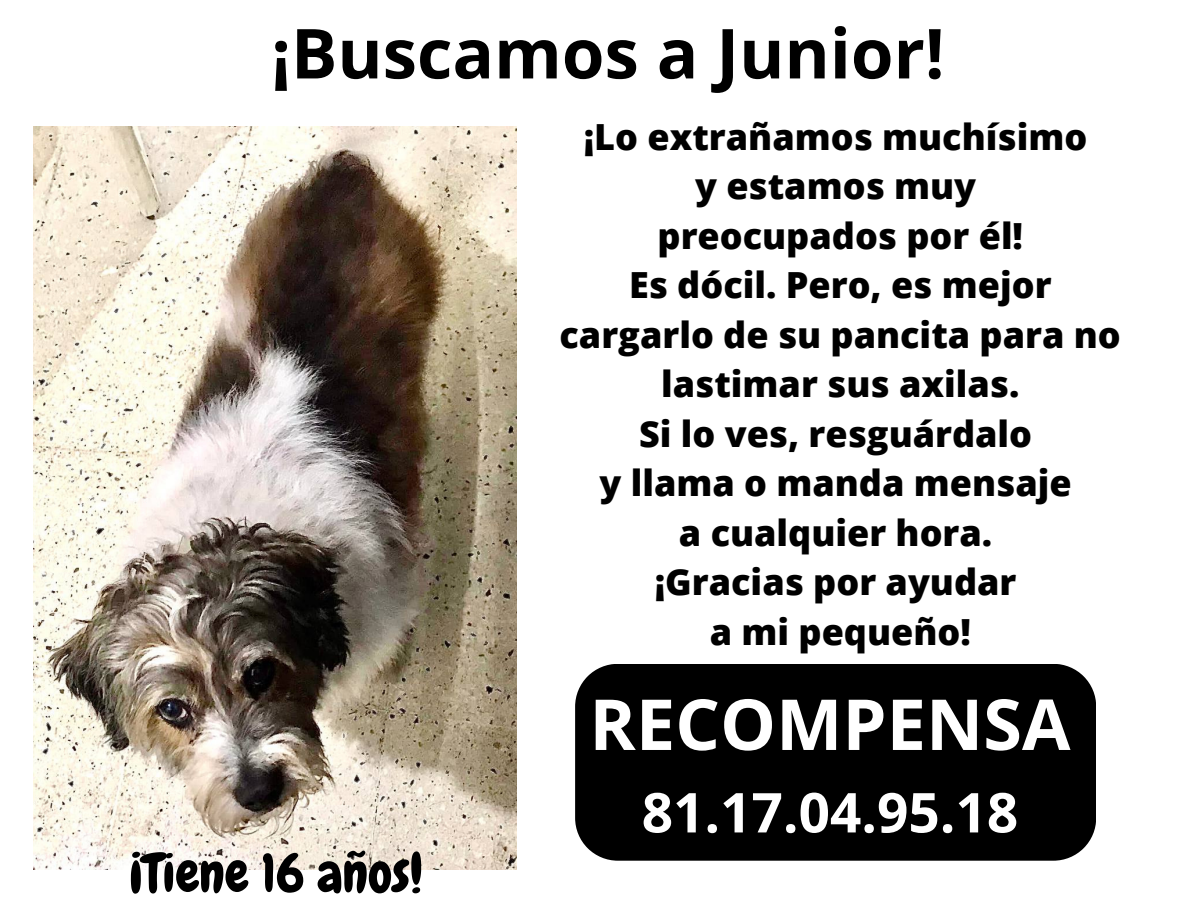
<style>
.page{position:relative;width:1188px;height:918px;background:#fff}
.page>*{position:absolute;margin:0;border:0;box-sizing:border-box;transform-origin:0 0}
.t1{font:700 70.5px "Open Sans";color:#fff}
.t2{font:700 69px "Open Sans";color:#000}
.t3{font:700 54.9px "Open Sans";color:#fff}
.t4{font:54px "Chewy";color:#000}
.t5{font:800 36px/49.5px "Open Sans";color:#000;text-align:center}
</style>
<div class="page">
<div style="left:575px;top:664px;width:521px;height:197px;background:#000"></div>
<img style="left:33px;top:127px;width:484px;height:742px">
<p class="t2" style="left:271px;top:5px;width:675px">¡Buscamos a Junior!</p>
<p class="t5" style="left:584px;top:111px;width:505px">¡Lo extrañamos muchísimo</p>
<p class="t5" style="left:695px;top:161px;width:283px">y estamos muy</p>
<p class="t5" style="left:658px;top:210px;width:367px">preocupados por él!</p>
<p class="t5" style="left:560px;top:260px;width:563px">Es dócil. Pero, es mejor cargarlo de su pancita para no lastimar sus axilas.</p>
<p class="t5" style="left:639px;top:408px;width:395px">Si lo ves, resguárdalo</p>
<p class="t5" style="left:600px;top:458px;width:474px">y llama o manda mensaje</p>
<p class="t5" style="left:679px;top:507px;width:315px">a cualquier hora.</p>
<p class="t5" style="left:655px;top:557px;width:363px">¡Gracias por ayudar</p>
<p class="t5" style="left:710px;top:606px;width:263px">a mi pequeño!</p>
<p class="t1" style="left:589px;top:675px;width:483px">RECOMPENSA</p>
<p class="t4" style="left:129px;top:839px;width:295px">¡Tiene 16 años!</p>
<p class="t3" style="left:642px;top:774px;width:378px">81.17.04.95.18</p>
</div>
